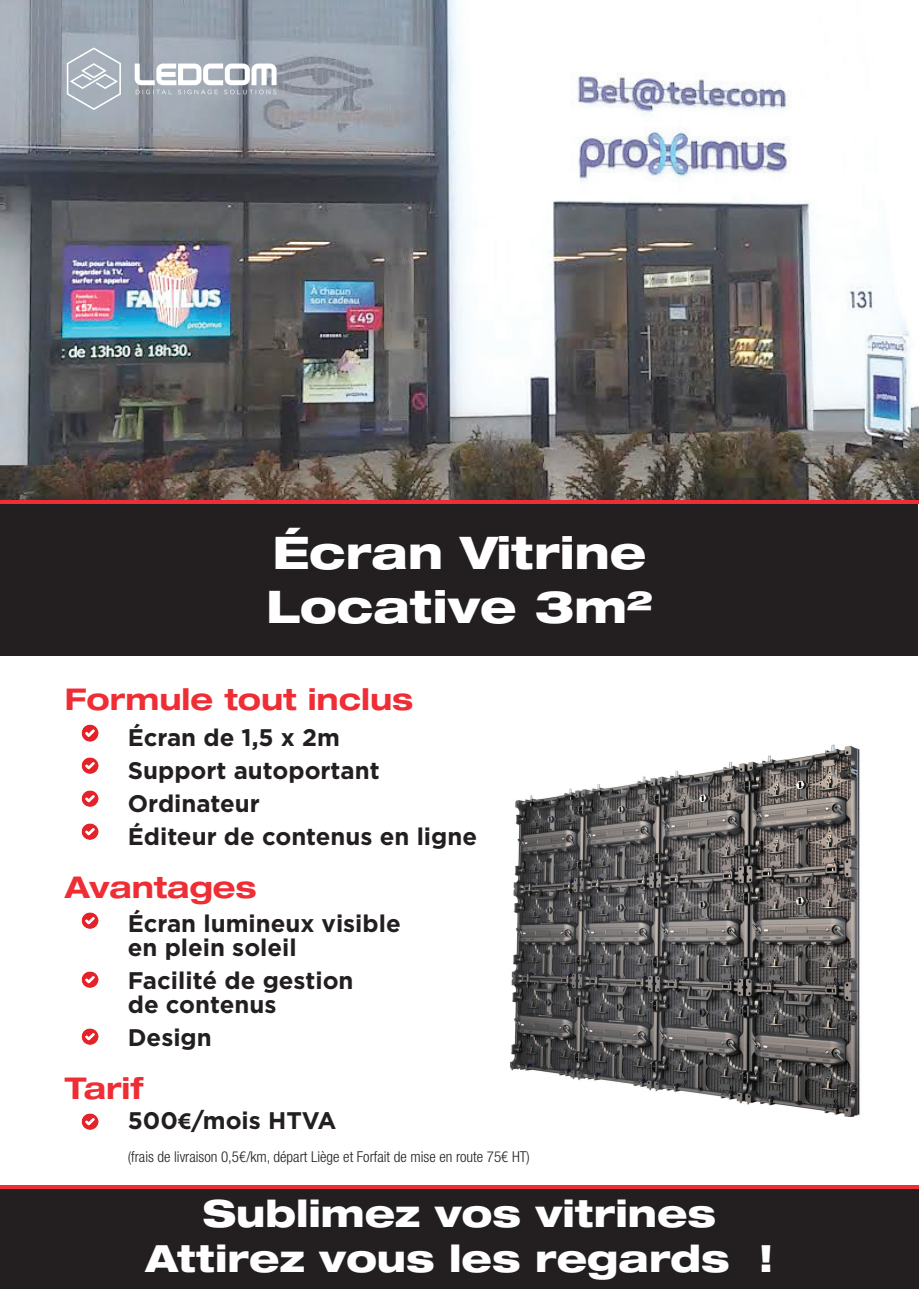
<style>
.page{position:relative;width:919px;height:1289px;background:#fff}
.page>*{position:absolute;margin:0;border:0;box-sizing:border-box;transform-origin:0 0}
.t1{font:800 expanded 45px/54px "Helvetica Neue";color:#fff}
.t2{font:800 expanded 37.5px/45px "Helvetica Neue";color:#fff;text-align:center}
.t3{font:700 expanded 30px "Helvetica Neue";color:#ee2d34}
.t4{font:700 24px/33px "Gotham";color:#231f20}
.t5{font:300 condensed 15px "Helvetica Neue";color:#231f20}
.s1{font-family:"Myriad Pro"}
</style>
<div class="page">
<img style="left:0;top:0;width:918px;height:500px">
<div style="left:1px;top:502px;width:917px;height:153px;background:#231f20"></div>
<div style="left:0;top:1185px;width:918px;height:103px;background:#231f20"></div>
<hr style="left:0;top:1185px;width:918px;height:3px;background:#ee2d34">
<hr style="left:0;top:500px;width:918px;height:4px;background:#ee2d34">
<img style="left:510px;top:744px;width:350px;height:372px">
<img style="left:82px;top:724px;width:17px;height:18px">
<img style="left:82px;top:912px;width:17px;height:17px">
<img style="left:82px;top:1113px;width:17px;height:17px">
<img style="left:82px;top:757px;width:17px;height:17px">
<img style="left:82px;top:1028px;width:17px;height:17px">
<img style="left:82px;top:790px;width:17px;height:17px">
<img style="left:82px;top:971px;width:17px;height:17px">
<img style="left:82px;top:823px;width:17px;height:17px">
<svg style="left:135px;top:63px;width:141px;height:31px"></svg>
<svg style="left:67px;top:47px;width:54px;height:62px;background:#b3bbc4"></svg>
<h1 class="t1" style="left:266px;top:524px;width:388px">Écran Vitrine<br>Locative 3m²</h1>
<p class="t3" style="left:65px;top:680px;width:350px">Formule tout inclus</p>
<p class="t4" style="left:128px;top:720px;width:351px">Écran de 1,5 x 2m<br>Support autoportant<br>Ordinateur<br>Éditeur de contenus en ligne</p>
<p class="t3" style="left:65px;top:868px;width:193px">Avantages</p>
<p class="t4" style="left:128px;top:910px;width:274px;line-height:24px">Écran lumineux visible en plein soleil</p>
<p class="t4" style="left:128px;top:967px;width:227px;line-height:24px">Facilité de gestion de contenus</p>
<p class="t4" style="left:128px;top:1020px;width:85px">Design</p>
<p class="t3" style="left:65px;top:1069px;width:80px">Tarif</p>
<p class="t4" style="left:128px;top:1102px;width:210px">500<span class="s1">€</span>/mois HTVA</p>
<p class="t5" style="left:128px;top:1147px;width:403px">(frais de livraison 0,5€/km, départ Liège et Forfait de mise en route 75€ HT)</p>
<h2 class="t2" style="left:146px;top:1189px;width:629px">Sublimez vos vitrines<br>Attirez vous les regards !</h2>
</div>
